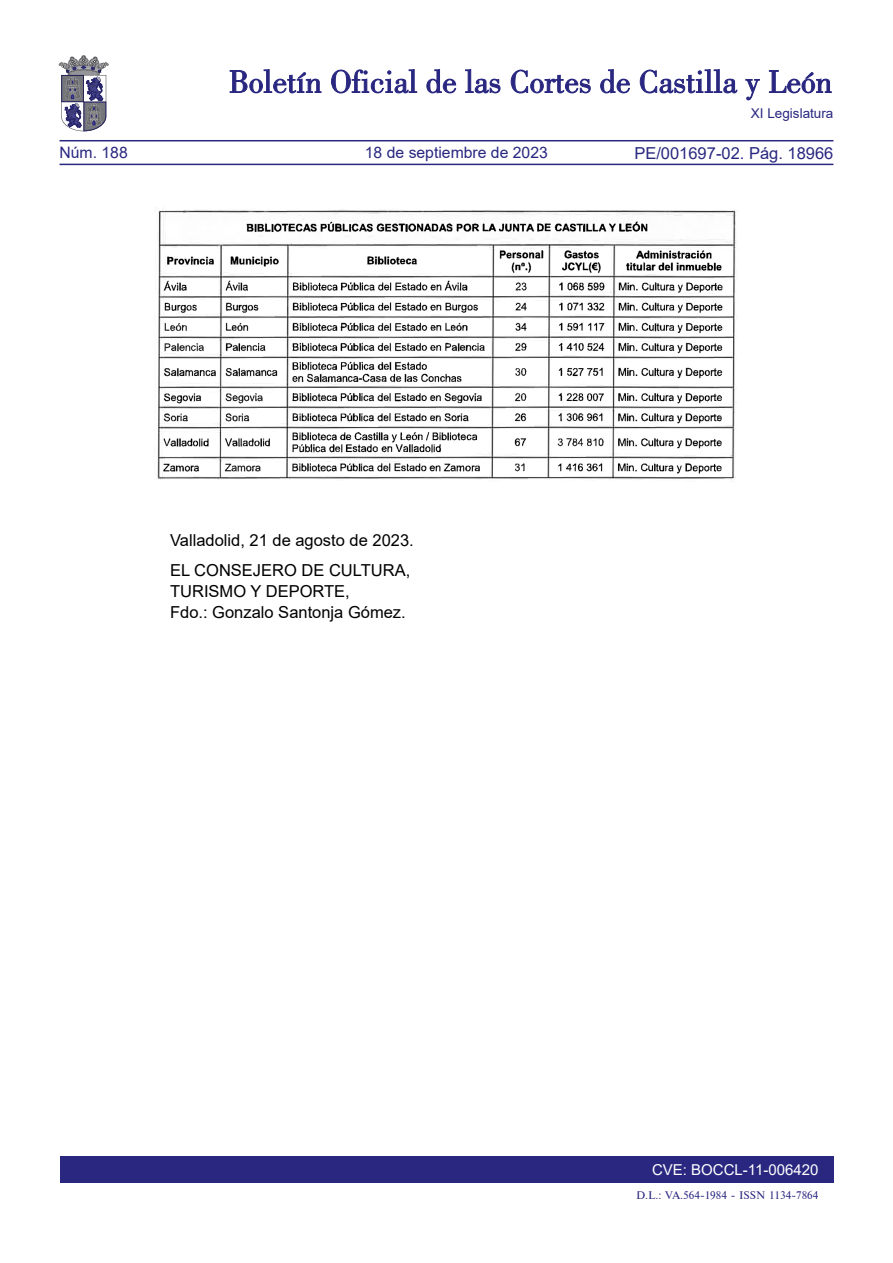
<style>
.page{position:relative;width:893px;height:1263px;background:#fff}
.page>*{position:absolute;margin:0;border:0;box-sizing:border-box;transform-origin:0 0}
.firma{font:16.5px/21px "Arial";color:#000}
.Fecha{font:16.5px "Arial";color:#000}
.t1{font:16.5px "Arial";color:#292780}
.t2{font:15.75px "Arial";color:#292780}
.t3{font:15px "Arial";color:#fff}
.t4{font:13.5px "Arial";color:#292780}
.t5{font:10.5px "Times";color:#292780}
</style>
<div class="page">
<div style="left:60px;top:1157px;width:773px;height:26px;background:#292780"></div>
<hr style="left:60px;top:164px;width:773px;height:1px;background:#292780">
<hr style="left:60px;top:140px;width:773px;height:1px;background:#292780">
<svg style="left:230px;top:69px;width:91px;height:24px"></svg>
<svg style="left:331px;top:69px;width:86px;height:24px"></svg>
<svg style="left:426px;top:69px;width:30px;height:24px"></svg>
<svg style="left:465px;top:69px;width:35px;height:24px"></svg>
<svg style="left:511px;top:70px;width:80px;height:23px"></svg>
<svg style="left:600px;top:69px;width:30px;height:24px"></svg>
<svg style="left:640px;top:69px;width:97px;height:24px"></svg>
<svg style="left:745px;top:79px;width:15px;height:21px"></svg>
<svg style="left:769px;top:70px;width:62px;height:23px"></svg>
<svg style="left:59px;top:55px;width:49px;height:76px"></svg>
<img style="left:155px;top:207px;width:582px;height:275px">
<p class="t4" style="left:751px;top:104px;width:84px">XI Legislatura</p>
<p class="t2" style="left:60px;top:142px;width:70px">Núm. 188</p>
<p class="t2" style="left:365px;top:142px;width:184px">18 de septiembre de 2023</p>
<p class="t1" style="left:634px;top:141px;width:201px">PE/001697-02. Pág. 18966</p>
<p class="Fecha" style="left:170px;top:529px;width:245px">Valladolid, 21 de agosto de 2023.</p>
<p class="firma" style="left:170px;top:559px;width:242px">EL CONSEJERO DE CULTURA,<br>TURISMO Y DEPORTE,<br>Fdo.: Gonzalo Santonja Gómez.</p>
<p class="t3" style="left:652px;top:1159px;width:168px">CVE: BOCCL-11-006420</p>
<p class="t5" style="left:636px;top:1189px;width:184px">D.L.: VA.564-1984 - ISSN 1134-7864</p>
</div>
